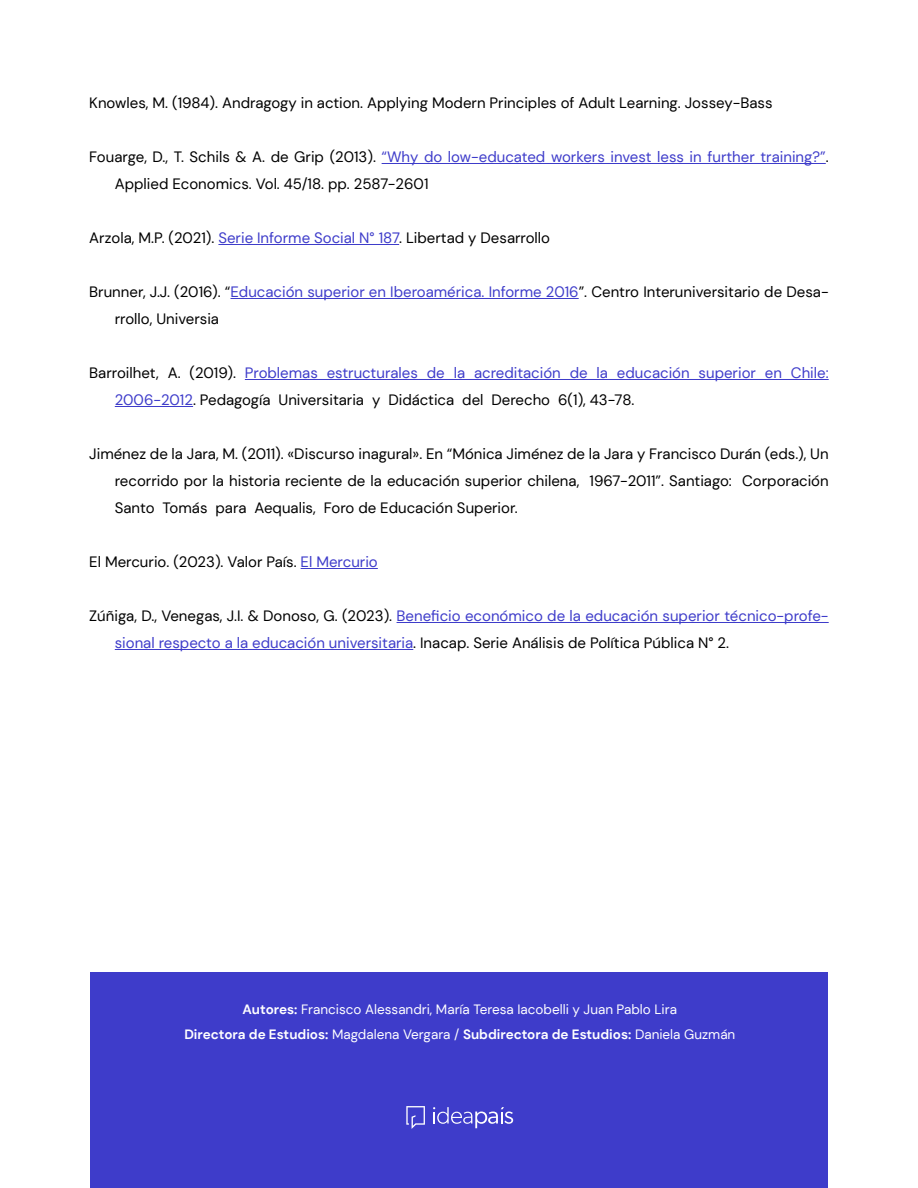
<style>
.page{position:relative;width:918px;height:1188px;background:#fff}
.page>*{position:absolute;margin:0;border:0;box-sizing:border-box;transform-origin:0 0}
.t1{font:15px/27px "DM Sans";color:#000}
.t2{font:15px/27px "DM Sans";color:#3e3cca}
.t3{font:13.5px/25.5px "DM Sans";color:#fff;text-align:center}
.s1{color:#3e3cca}
.s2{color:#000}
.s3{font-weight:700}
</style>
<div class="page">
<hr style="left:382px;top:163px;width:444px;height:1px;background:#3e3cca">
<hr style="left:218px;top:244px;width:181px;height:1px;background:#3e3cca">
<hr style="left:230px;top:298px;width:349px;height:1px;background:#3e3cca">
<hr style="left:245px;top:379px;width:584px;height:1px;background:#3e3cca">
<hr style="left:115px;top:406px;width:78px;height:1px;background:#3e3cca">
<hr style="left:301px;top:568px;width:77px;height:1px;background:#3e3cca">
<hr style="left:397px;top:622px;width:432px;height:1px;background:#3e3cca">
<hr style="left:115px;top:649px;width:298px;height:1px;background:#3e3cca">
<div style="left:90px;top:972px;width:738px;height:216px;background:#3e3cca"></div>
<svg style="left:433px;top:1107px;width:80px;height:21px"></svg>
<svg style="left:406px;top:1106px;width:19px;height:23px"></svg>
<p class="t1" style="left:89px;top:89px;width:685px">Knowles, M. (1984). Andragogy in action. Applying Modern Principles of Adult Learning. Jossey-Bass</p>
<p class="t1" style="left:115px;top:143px;width:715px;text-indent:-26px">Fouarge, D., T. Schils &amp; A. de Grip (2013). <span class="s1">“Why do low-educated workers invest less in further training?”</span>.<br>Applied Economics. Vol. 45/18. pp. 2587-2601</p>
<p class="t1" style="left:89px;top:224px;width:462px">Arzola, M.P. (2021). <span class="s1">Serie Informe Social N° 187</span>. Libertad y Desarrollo</p>
<p class="t1" style="left:115px;top:278px;width:715px;text-indent:-26px">Brunner, J.J. (2016). “<span class="s1">Educación superior en Iberoamérica. Informe 2016</span>”. Centro Interuniversitario de Desa&shy;rrollo, Universia</p>
<p class="t2" style="left:115px;top:359px;width:715px;text-indent:-26px"><span class="s2">Barroilhet, A. (2019).</span> Problemas estructurales de la acreditación de la educación superior en Chile:<br>2006-2012<span class="s2">. Pedagogía Universitaria y Didáctica del Derecho 6(1), 43-78.</span></p>
<p class="t1" style="left:115px;top:440px;width:715px;text-align:justify;text-indent:-26px">Jiménez de la Jara, M. (2011). «Discurso inagural». En “Mónica Jiménez de la Jara y Francisco Durán (eds.), Un recorrido por la historia reciente de la educación superior chilena, 1967-2011”. Santiago: Corporación Santo Tomás para Aequalis, Foro de Educación Superior.</p>
<p class="t1" style="left:89px;top:548px;width:290px">El Mercurio. (2023). Valor País. <span class="s1">El Mercurio</span></p>
<p class="t2" style="left:115px;top:602px;width:715px;text-indent:-25px"><span class="s2">Zúñiga, D., Venegas, J.I. &amp; Donoso, G. (2023).</span> Beneficio económico de la educación superior técnico-profe&shy;sional respecto a la educación universitaria<span class="s2">. Inacap. Serie Análisis de Política Pública N° 2.</span></p>
<p class="t3" style="left:184px;top:996px;width:552px"><span class="s3">Autores:</span> Francisco Alessandri, María Teresa Iacobelli y Juan Pablo Lira<br><span class="s3">Directora de Estudios:</span> Magdalena Vergara / <span class="s3">Subdirectora de Estudios:</span> Daniela Guzmán</p>
</div>
